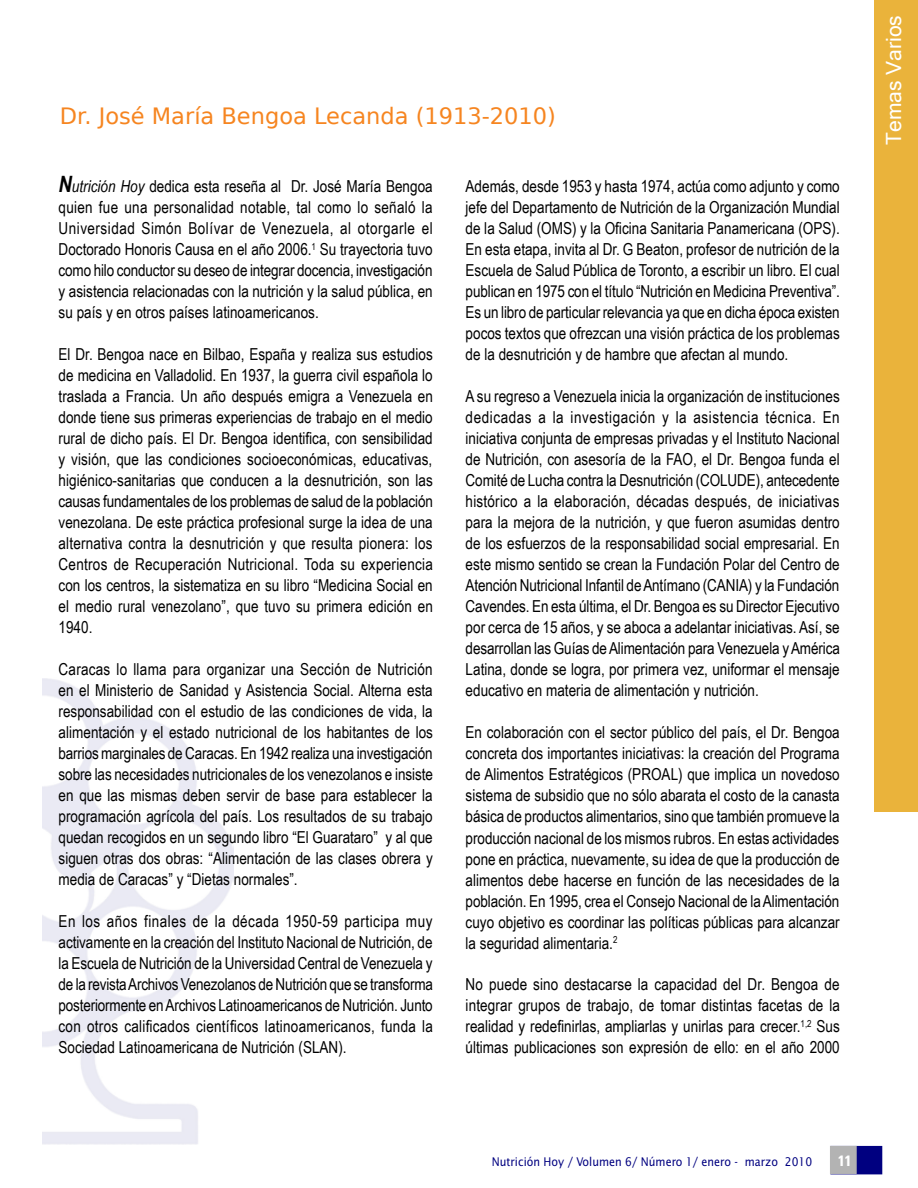
<style>
.page{position:relative;width:918px;height:1188px;background:#fff}
.page>*{position:absolute;margin:0;border:0;box-sizing:border-box;transform-origin:0 0}
.t1{font:22.5px "Bitstream Vera Sans";color:#f68520}
.t2{font:21px "Microsoft Sans Serif";color:#fff}
.t3{font:16.5px/21px "Arial Narrow";color:#000;text-align:justify}
.t4{font:700 condensed 15px "Univers";color:#fff}
.t5{font:12px "Lucida Sans";color:#000080;scale:.9 1}
.s1{font-weight:700;font-style:italic;font-size:22.5px}
.s2{font-style:italic}
</style>
<div class="page">
<div style="left:830px;top:1146px;width:52px;height:28px;background:#000080"></div>
<div style="left:830px;top:1146px;width:27px;height:28px;background:#b3b3b3"></div>
<div style="left:874px;top:0;width:44px;height:811px;background:#eab33b"></div>
<img style="left:43px;top:678px;width:191px;height:467px">
<h1 class="t1" style="left:60px;top:103px;width:497px">Dr. José María Bengoa Lecanda (1913-2010)</h1>
<p class="t3" style="left:59px;top:176px;width:376px"><span class="s1">N</span><span class="s2">utrición Hoy</span> dedica esta reseña al Dr. José María Bengoa quien fue una personalidad notable, tal como lo señaló la Universidad Simón Bolívar de Venezuela, al otorgarle el Doctorado Honoris Causa en el año 2006.<sup>1</sup> Su trayectoria tuvo como hilo conductor su deseo de integrar docencia, investigación y asistencia relacionadas con la nutrición y la salud pública, en su país y en otros países latinoamericanos.</p>
<p class="t3" style="left:59px;top:344px;width:376px">El Dr. Bengoa nace en Bilbao, España y realiza sus estudios de medicina en Valladolid. En 1937, la guerra civil española lo traslada a Francia. Un año después emigra a Venezuela en donde tiene sus primeras experiencias de trabajo en el medio rural de dicho país. El Dr. Bengoa identifica, con sensibilidad y visión, que las condiciones socioeconómicas, educativas, higiénico-sanitarias que conducen a la desnutrición, son las causas fundamentales de los problemas de salud de la población venezolana. De este práctica profesional surge la idea de una alternativa contra la desnutrición y que resulta pionera: los Centros de Recuperación Nutricional. Toda su experiencia con los centros, la sistematiza en su libro “Medicina Social en el medio rural venezolano”, que tuvo su primera edición en 1940.</p>
<p class="t3" style="left:59px;top:659px;width:376px">Caracas lo llama para organizar una Sección de Nutrición en el Ministerio de Sanidad y Asistencia Social. Alterna esta responsabilidad con el estudio de las condiciones de vida, la alimentación y el estado nutricional de los habitantes de los barrios marginales de Caracas. En 1942 realiza una investigación sobre las necesidades nutricionales de los venezolanos e insiste en que las mismas deben servir de base para establecer la programación agrícola del país. Los resultados de su trabajo quedan recogidos en un segundo libro “El Guarataro” y al que siguen otras dos obras: “Alimentación de las clases obrera y media de Caracas” y “Dietas normales”.</p>
<p class="t3" style="left:59px;top:911px;width:376px">En los años finales de la década 1950-59 participa muy activamente en la creación del Instituto Nacional de Nutrición, de la Escuela de Nutrición de la Universidad Central de Venezuela y de la revista Archivos Venezolanos de Nutrición que se transforma posteriormente en Archivos Latinoamericanos de Nutrición. Junto con otros calificados científicos latinoamericanos, funda la Sociedad Latinoamericana de Nutrición (SLAN).</p>
<p class="t3" style="left:466px;top:176px;width:376px">Además, desde 1953 y hasta 1974, actúa como adjunto y como jefe del Departamento de Nutrición de la Organización Mundial de la Salud (OMS) y la Oficina Sanitaria Panamericana (OPS).<br>En esta etapa, invita al Dr. G Beaton, profesor de nutrición de la Escuela de Salud Pública de Toronto, a escribir un libro. El cual publican en 1975 con el título “Nutrición en Medicina Preventiva”.<br>Es un libro de particular relevancia ya que en dicha época existen pocos textos que ofrezcan una visión práctica de los problemas de la desnutrición y de hambre que afectan al mundo.</p>
<p class="t3" style="left:466px;top:386px;width:376px">A su regreso a Venezuela inicia la organización de instituciones dedicadas a la investigación y la asistencia técnica. En iniciativa conjunta de empresas privadas y el Instituto Nacional de Nutrición, con asesoría de la FAO, el Dr. Bengoa funda el Comité de Lucha contra la Desnutrición (COLUDE), antecedente histórico a la elaboración, décadas después, de iniciativas para la mejora de la nutrición, y que fueron asumidas dentro de los esfuerzos de la responsabilidad social empresarial. En este mismo sentido se crean la Fundación Polar del Centro de Atención Nutricional Infantil de Antímano (CANIA) y la Fundación Cavendes. En esta última, el Dr. Bengoa es su Director Ejecutivo por cerca de 15 años, y se aboca a adelantar iniciativas. Así, se desarrollan las Guías de Alimentación para Venezuela y América Latina, donde se logra, por primera vez, uniformar el mensaje educativo en materia de alimentación y nutrición.</p>
<p class="t3" style="left:466px;top:722px;width:376px">En colaboración con el sector público del país, el Dr. Bengoa concreta dos importantes iniciativas: la creación del Programa de Alimentos Estratégicos (PROAL) que implica un novedoso sistema de subsidio que no sólo abarata el costo de la canasta básica de productos alimentarios, sino que también promueve la producción nacional de los mismos rubros. En estas actividades pone en práctica, nuevamente, su idea de que la producción de alimentos debe hacerse en función de las necesidades de la población. En 1995, crea el Consejo Nacional de la Alimentación cuyo objetivo es coordinar las políticas públicas para alcanzar la seguridad alimentaria.<sup>2</sup></p>
<p class="t3" style="left:466px;top:974px;width:376px">No puede sino destacarse la capacidad del Dr. Bengoa de integrar grupos de trabajo, de tomar distintas facetas de la realidad y redefinirlas, ampliarlas y unirlas para crecer.<sup>1,2</sup> Sus últimas publicaciones son expresión de ello: en el año 2000</p>
<p class="t2" style="left:882px;top:145px;width:131px;rotate:-90deg">Temas Varios</p>
<p class="t5" style="left:492px;top:1154px;width:358px">Nutrición Hoy / Volumen 6/ Número 1/ enero - marzo 2010</p>
<p class="t4" style="left:838px;top:1151px;width:15px">11</p>
</div>
